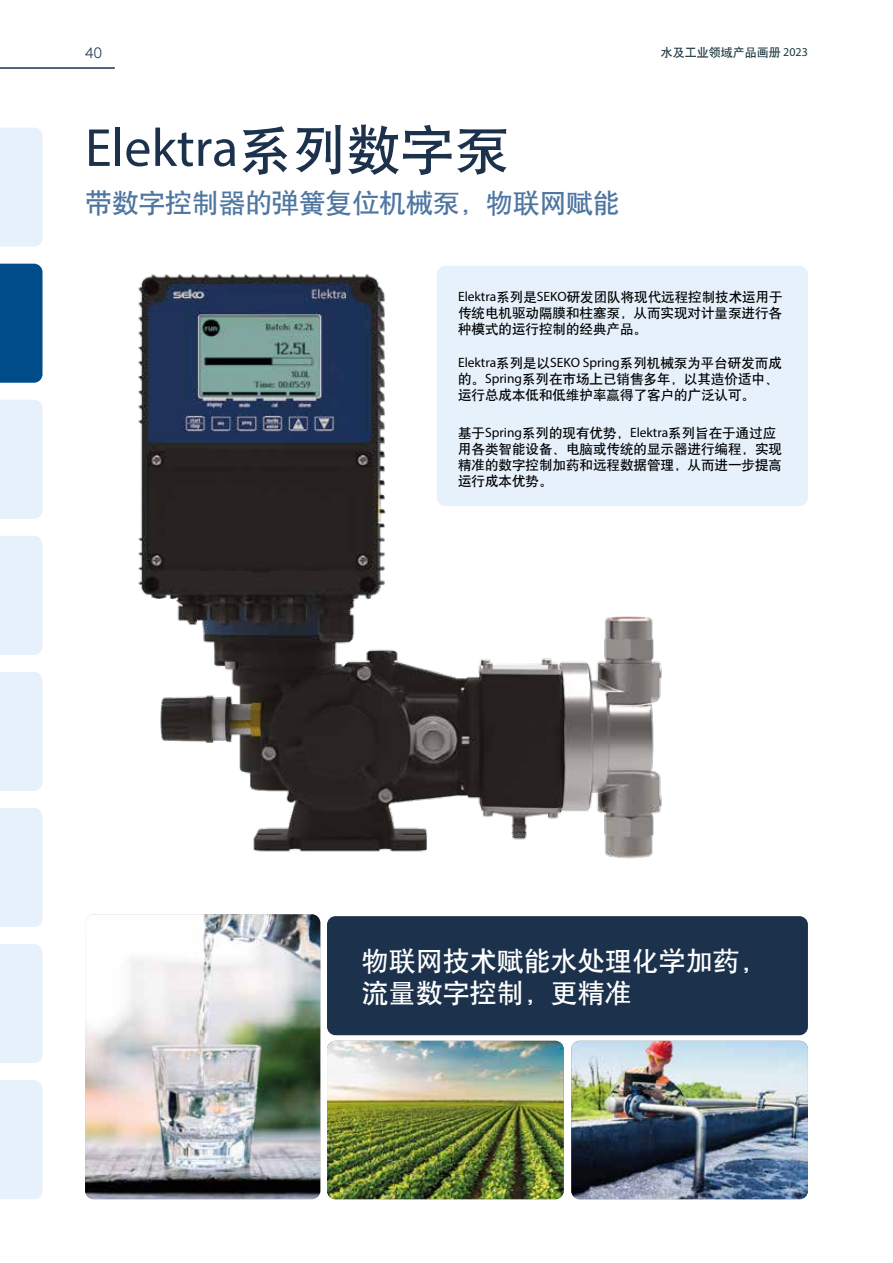
<style>
.page{position:relative;width:893px;height:1263px;background:#fff}
.page>*{position:absolute;margin:0;border:0;box-sizing:border-box;transform-origin:0 0}
.t1{font:54px "Myriad Pro";color:#1b314c}
.t2{font:27px/32.4px "H Yb 1 gj";color:#fff}
.t3{font:27px "H Yb 1 gj";letter-spacing:-.01em;color:#4e76a0}
.t4{font:300 15px "Brown Std";color:#1b314c}
.t5{font:13.5px/16.2px "H Yb 1 gj";color:#000}
.t6{font:13.5px "Myriad Pro";color:#000}
.t7{font:12px "H Yb 1 gj";color:#1e3841}
.s1{font-family:"Myriad Pro"}
.s2{font-family:"H Yb 1 gj"}
</style>
<div class="page">
<hr style="left:0;top:67px;width:115px;height:2px;background:#1b314c">
<div style="left:0;top:128px;width:43px;height:119px;background:#e6f1fc"></div>
<div style="left:0;top:264px;width:43px;height:119px;background:#004c8a"></div>
<div style="left:0;top:400px;width:43px;height:119px;background:#e6f1fc"></div>
<div style="left:0;top:536px;width:43px;height:119px;background:#e6f1fc"></div>
<div style="left:0;top:672px;width:43px;height:119px;background:#e6f1fc"></div>
<div style="left:0;top:808px;width:43px;height:119px;background:#e6f1fc"></div>
<div style="left:0;top:944px;width:43px;height:119px;background:#e6f1fc"></div>
<div style="left:0;top:1080px;width:43px;height:119px;background:#e6f1fc"></div>
<div style="left:437px;top:266px;width:371px;height:240px;background:#e6f1fc;border-radius:9px"></div>
<img style="left:138px;top:266px;width:524px;height:593px">
<img style="left:327px;top:1041px;width:237px;height:158px">
<div style="left:327px;top:916px;width:481px;height:119px;background:#1b314c;border-radius:9px"></div>
<img style="left:571px;top:1041px;width:237px;height:158px">
<img style="left:85px;top:914px;width:235px;height:285px">
<p class="t4" style="left:85px;top:45px;width:19px">40</p>
<p class="t7" style="left:661px;top:46px;width:149px">水及工业领域产品画册 <span class="s1">2023</span></p>
<h1 class="t1" style="left:85px;top:114px;width:425px">Elektra<span class="s2">系列数字泵</span></h1>
<h2 class="t3" style="left:85px;top:189px;width:536px">带数字控制器的弹簧复位机械泵，物联网赋能</h2>
<p class="t5" style="left:458px;top:289px;width:326px;text-align:justify"><span class="s1">Elektra</span>系列是<span class="s1">SEKO</span>研发团队将现代远程控制技术运用于传统电机驱动隔膜和柱塞泵，从而实现对计量泵进行各种模式的运行控制的经典产品。</p>
<p class="t6" style="left:458px;top:354px;width:325px">Elektra<span class="s2">系列是以</span>SEKO Spring<span class="s2">系列机械泵为平台研发而成</span></p>
<p class="t5" style="left:458px;top:370px;width:322px">的。<span class="s1">Spring</span>系列在市场上已销售多年，以其造价适中、运行总成本低和低维护率赢得了客户的广泛认可。</p>
<p class="t5" style="left:458px;top:424px;width:325px">基于<span class="s1">Spring</span>系列的现有优势，<span class="s1">Elektra</span>系列旨在于通过应用各类智能设备、电脑或传统的显示器进行编程，实现精准的数字控制加药和远程数据管理，从而进一步提高运行成本优势。</p>
<h2 class="t2" style="left:362px;top:944px;width:407px">物联网技术赋能水处理化学加药，流量数字控制，更精准</h2>
</div>
